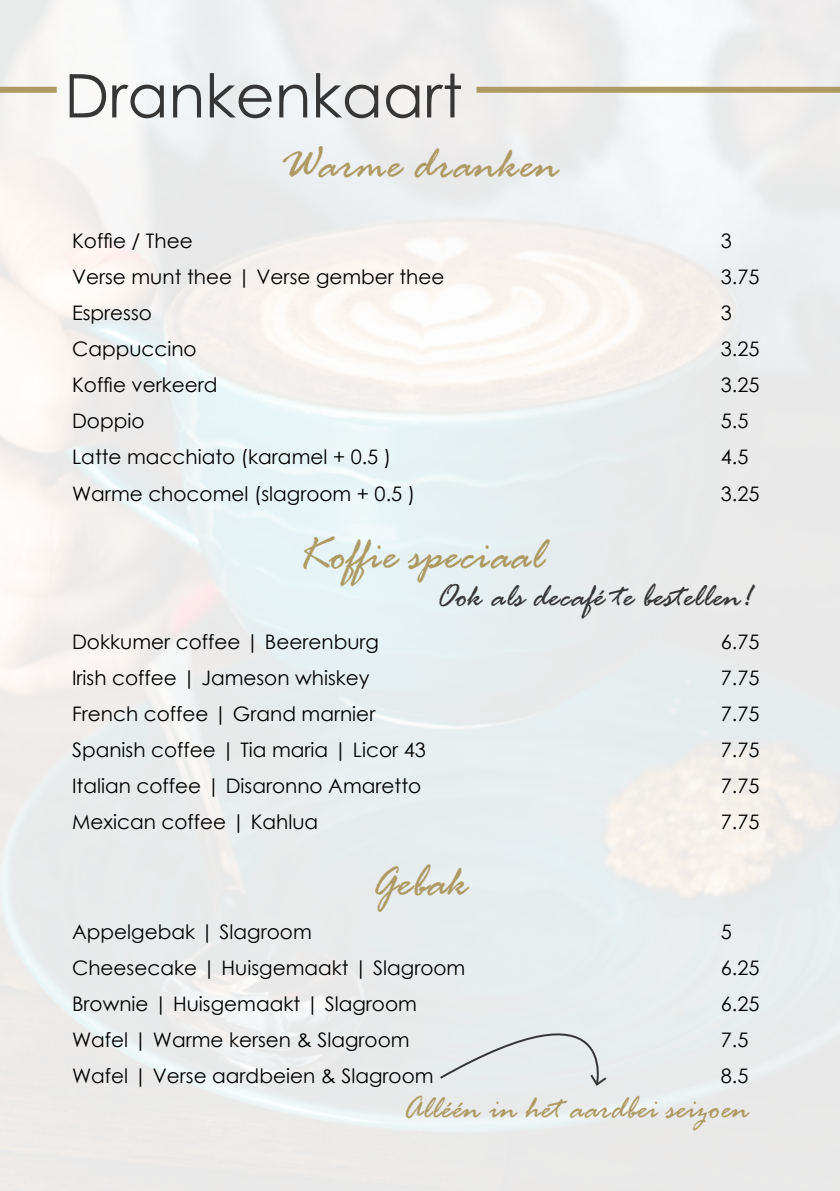
<style>
.page{position:relative;width:840px;height:1191px;background:#fff}
.page>*{position:absolute;margin:0;border:0;box-sizing:border-box;transform-origin:0 0}
.t1{font:60.2px "Century Gothic";color:#373637}
.t2{font:italic 48px "Rage";color:#ae9a64}
.t3{font:italic 34.4px "Rage";color:#373637}
.t4{font:italic 34px "Rage";color:#ae9a64}
.t5{font:20px "Century Gothic";color:#000}
</style>
<div class="page">
<div style="left:476px;top:87px;width:363px;height:6px;background:#ae9a64"></div>
<div style="left:0;top:87px;width:57px;height:6px;background:#ae9a64"></div>
<div style="left:437px;top:976px;width:182px;height:111px;background:#e7eced"></div>
<h1 class="t1" style="left:64px;top:54px;width:399px">Drankenkaart</h1>
<h2 class="t2" style="left:280px;top:139px;width:280px">Warme dranken</h2>
<p class="t5" style="left:72px;top:227px;width:122px">Koffie / Thee</p>
<p class="t5" style="left:720px;top:227px;width:13px">3</p>
<p class="t5" style="left:72px;top:263px;width:374px">Verse munt thee | Verse gember thee</p>
<p class="t5" style="left:720px;top:263px;width:40px">3.75</p>
<p class="t5" style="left:72px;top:299px;width:81px">Espresso</p>
<p class="t5" style="left:720px;top:299px;width:13px">3</p>
<p class="t5" style="left:72px;top:335px;width:126px">Cappuccino</p>
<p class="t5" style="left:720px;top:335px;width:40px">3.25</p>
<p class="t5" style="left:72px;top:371px;width:147px">Koffie verkeerd</p>
<p class="t5" style="left:720px;top:371px;width:40px">3.25</p>
<p class="t5" style="left:72px;top:407px;width:74px">Doppio</p>
<p class="t5" style="left:720px;top:407px;width:29px">5.5</p>
<p class="t5" style="left:72px;top:443px;width:320px">Latte macchiato (karamel + 0.5 )</p>
<p class="t5" style="left:720px;top:443px;width:29px">4.5</p>
<p class="t5" style="left:72px;top:479px;width:344px">Warme chocomel (slagroom + 0.5 )</p>
<p class="t5" style="left:720px;top:479px;width:40px">3.25</p>
<h2 class="t2" style="left:295px;top:529px;width:250px">Koffie speciaal</h2>
<h3 class="t3" style="left:436px;top:578px;width:317px">Ook als decafé te bestellen!</h3>
<p class="t5" style="left:72px;top:627px;width:308px">Dokkumer coffee | Beerenburg</p>
<p class="t5" style="left:720px;top:627px;width:40px">6.75</p>
<p class="t5" style="left:72px;top:663px;width:299px">Irish coffee | Jameson whiskey</p>
<p class="t5" style="left:720px;top:663px;width:40px">7.75</p>
<p class="t5" style="left:72px;top:699px;width:304px">French coffee | Grand marnier</p>
<p class="t5" style="left:720px;top:699px;width:40px">7.75</p>
<p class="t5" style="left:72px;top:735px;width:355px">Spanish coffee | Tia maria | Licor 43</p>
<p class="t5" style="left:720px;top:735px;width:40px">7.75</p>
<p class="t5" style="left:72px;top:771px;width:350px">Italian coffee | Disaronno Amaretto</p>
<p class="t5" style="left:720px;top:771px;width:40px">7.75</p>
<p class="t5" style="left:72px;top:807px;width:247px">Mexican coffee | Kahlua</p>
<p class="t5" style="left:720px;top:807px;width:40px">7.75</p>
<h2 class="t2" style="left:371px;top:856px;width:98px">Gebak</h2>
<p class="t5" style="left:72px;top:917px;width:241px">Appelgebak | Slagroom</p>
<p class="t5" style="left:720px;top:917px;width:13px">5</p>
<p class="t5" style="left:72px;top:953px;width:394px">Cheesecake | Huisgemaakt | Slagroom</p>
<p class="t5" style="left:720px;top:953px;width:40px">6.25</p>
<p class="t5" style="left:72px;top:989px;width:346px">Brownie | Huisgemaakt | Slagroom</p>
<p class="t5" style="left:720px;top:989px;width:40px">6.25</p>
<p class="t5" style="left:72px;top:1025px;width:339px">Wafel | Warme kersen &amp; Slagroom</p>
<p class="t5" style="left:720px;top:1025px;width:29px">7.5</p>
<p class="t5" style="left:72px;top:1061px;width:363px">Wafel | Verse aardbeien &amp; Slagroom</p>
<p class="t5" style="left:720px;top:1061px;width:29px">8.5</p>
<h3 class="t4" style="left:403px;top:1090px;width:348px">Alléén in het aardbei seizoen</h3>
</div>
